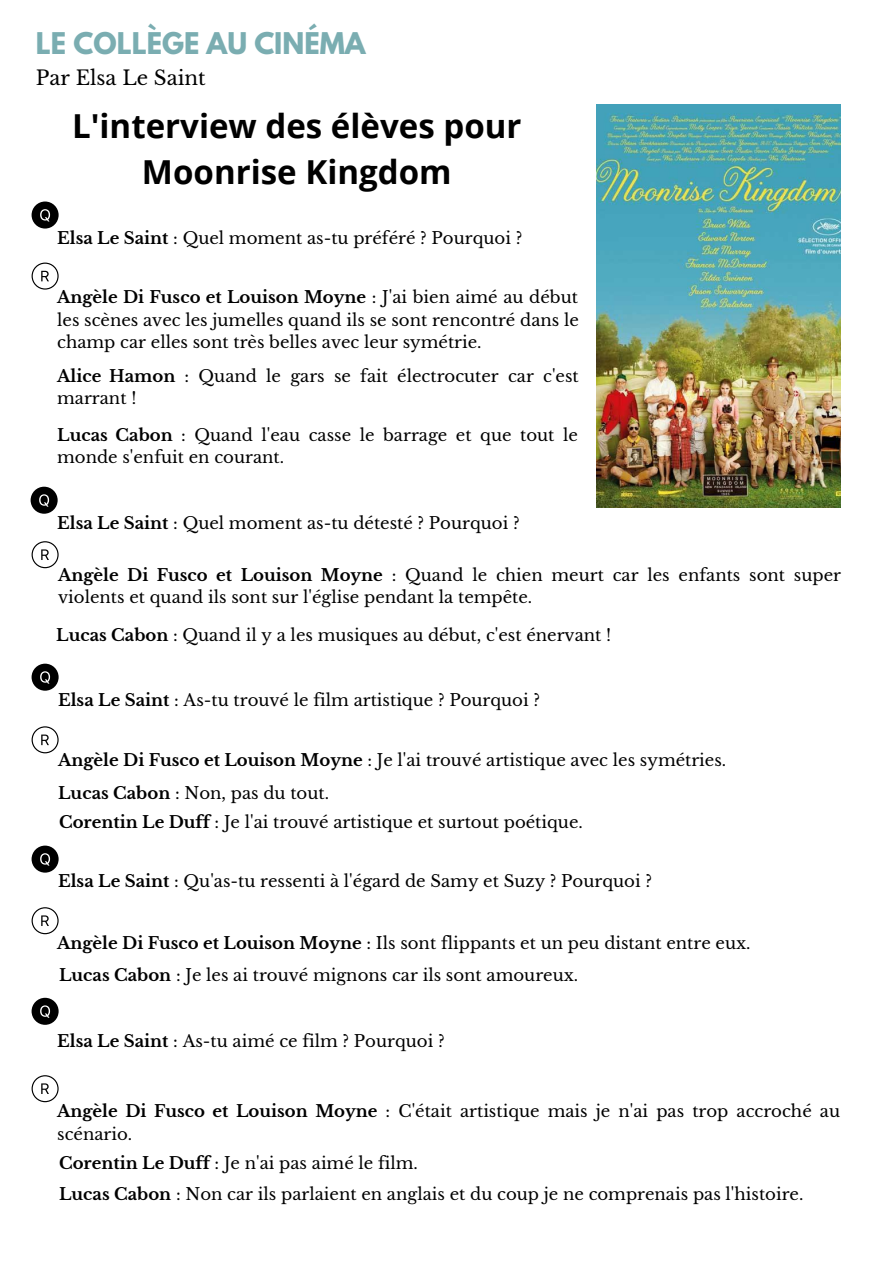
<style>
.page{position:relative;width:894px;height:1264px;background:#fff}
.page>*{position:absolute;margin:0;border:0;box-sizing:border-box;transform-origin:0 0}
.t1{font:700 33px/46.2px "Open Sans";color:#000;text-align:center}
.t2{font:700 26.55px "League Spartan";color:#7aadb1}
.t3{font:19.8px "Libre Baskerville";color:#000}
.t4{font:16.5px/22.5px "Libre Baskerville";color:#000}
.s1{font-weight:700}
</style>
<div class="page">
<img style="left:596px;top:104px;width:244px;height:403px">
<svg style="left:32px;top:201px;width:27px;height:27px"></svg>
<svg style="left:32px;top:262px;width:27px;height:27px"></svg>
<svg style="left:31px;top:486px;width:27px;height:27px"></svg>
<svg style="left:32px;top:541px;width:27px;height:27px"></svg>
<svg style="left:32px;top:663px;width:27px;height:27px"></svg>
<svg style="left:32px;top:726px;width:27px;height:27px"></svg>
<svg style="left:32px;top:845px;width:27px;height:27px"></svg>
<svg style="left:32px;top:997px;width:27px;height:27px"></svg>
<svg style="left:32px;top:907px;width:27px;height:27px"></svg>
<svg style="left:32px;top:1075px;width:27px;height:27px"></svg>
<p class="t2" style="left:36px;top:30px;width:331px">LE COLLÈGE AU CINÉMA</p>
<p class="t3" style="left:36px;top:66px;width:171px">Par Elsa Le Saint</p>
<p class="t1" style="left:72px;top:102px;width:451px">L'interview des élèves pour<br>Moonrise Kingdom</p>
<p class="t4" style="left:57px;top:227px;width:466px"><span class="s1">Elsa Le Saint</span> : Quel moment as-tu préféré ? Pourquoi ?</p>
<p class="t4" style="left:57px;top:286px;width:523px;text-align:justify"><span class="s1">Angèle Di Fusco et Louison Moyne</span> : J'ai bien aimé au début les scènes avec les jumelles quand ils se sont rencontré dans le champ car elles sont très belles avec leur symétrie.</p>
<p class="t4" style="left:57px;top:365px;width:523px"><span class="s1">Alice Hamon</span> : Quand le gars se fait électrocuter car c'est marrant !</p>
<p class="t4" style="left:57px;top:424px;width:522px"><span class="s1">Lucas Cabon</span> : Quand l'eau casse le barrage et que tout le monde s'enfuit en courant.</p>
<p class="t4" style="left:57px;top:511px;width:464px"><span class="s1">Elsa Le Saint</span> : Quel moment as-tu détesté ? Pourquoi ?</p>
<p class="t4" style="left:58px;top:564px;width:784px"><span class="s1">Angèle Di Fusco et Louison Moyne</span> : Quand le chien meurt car les enfants sont super violents et quand ils sont sur l'église pendant la tempête.</p>
<p class="t4" style="left:56px;top:624px;width:556px"><span class="s1">Lucas Cabon</span> : Quand il y a les musiques au début, c'est énervant !</p>
<p class="t4" style="left:58px;top:688px;width:483px"><span class="s1">Elsa Le Saint</span> : As-tu trouvé le film artistique ? Pourquoi ?</p>
<p class="t4" style="left:58px;top:749px;width:669px"><span class="s1">Angèle Di Fusco et Louison Moyne</span> : Je l'ai trouvé artistique avec les symétries.</p>
<p class="t4" style="left:58px;top:782px;width:272px"><span class="s1">Lucas Cabon</span> : Non, pas du tout.</p>
<p class="t4" style="left:59px;top:811px;width:525px"><span class="s1">Corentin Le Duff</span> : Je l'ai trouvé artistique et surtout poétique.</p>
<p class="t4" style="left:58px;top:870px;width:595px"><span class="s1">Elsa Le Saint</span> : Qu'as-tu ressenti à l'égard de Samy et Suzy ? Pourquoi ?</p>
<p class="t4" style="left:57px;top:932px;width:694px"><span class="s1">Angèle Di Fusco et Louison Moyne</span> : Ils sont flippants et un peu distant entre eux.</p>
<p class="t4" style="left:59px;top:964px;width:520px"><span class="s1">Lucas Cabon</span> : Je les ai trouvé mignons car ils sont amoureux.</p>
<p class="t4" style="left:57px;top:1029px;width:389px"><span class="s1">Elsa Le Saint</span> : As-tu aimé ce film ? Pourquoi ?</p>
<p class="t4" style="left:57px;top:1099px;width:784px"><span class="s1">Angèle Di Fusco et Louison Moyne</span> : C'était artistique mais je n'ai pas trop accroché au scénario.</p>
<p class="t4" style="left:59px;top:1152px;width:360px"><span class="s1">Corentin Le Duff</span> : Je n'ai pas aimé le film.</p>
<p class="t4" style="left:59px;top:1183px;width:745px"><span class="s1">Lucas Cabon</span> : Non car ils parlaient en anglais et du coup je ne comprenais pas l'histoire.</p>
</div>
